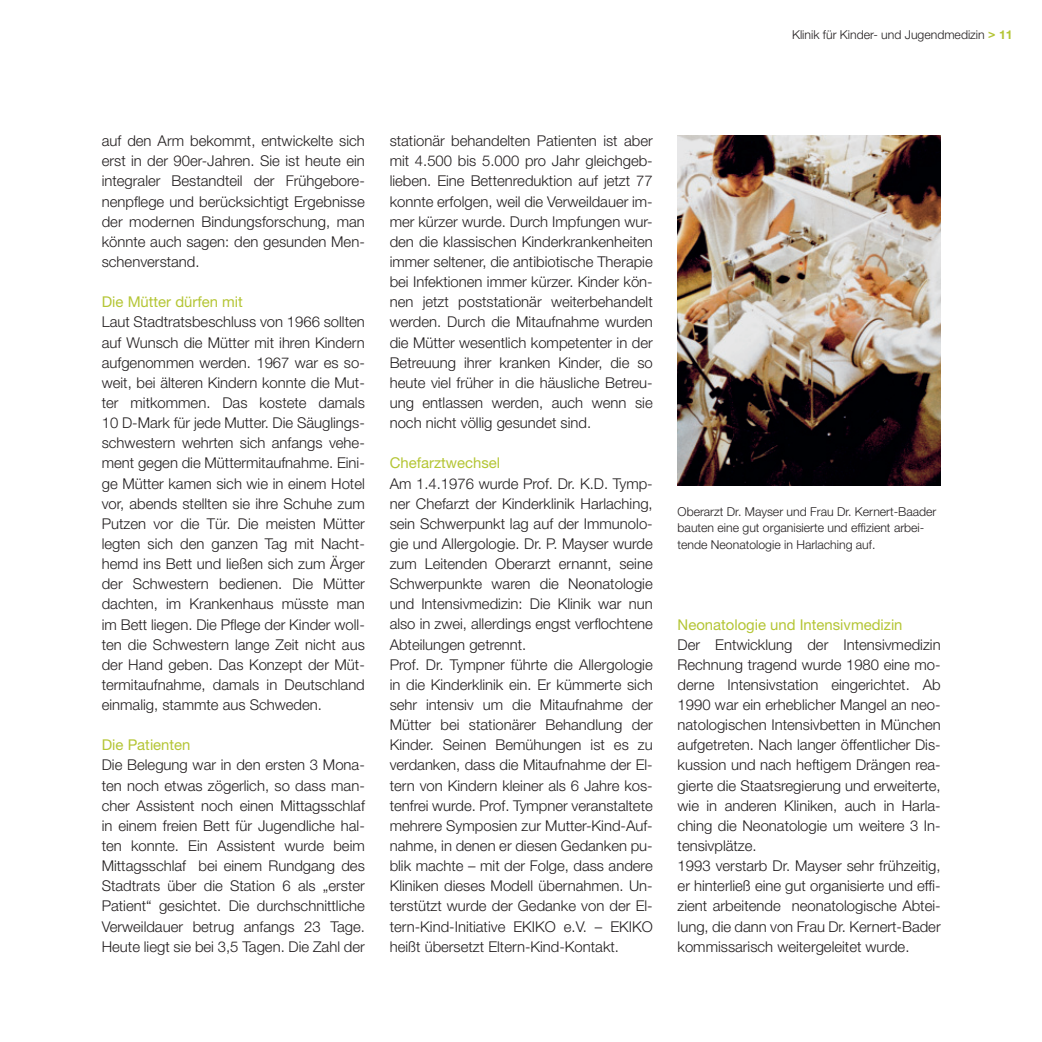
<style>
.page{position:relative;width:1042px;height:1042px;background:#fff}
.page>*{position:absolute;margin:0;border:0;box-sizing:border-box;transform-origin:0 0}
.t1{font:300 14.88px/20.1px "Helvetica Neue";color:#231f20;text-align:justify}
.t2{font:14.88px "Helvetica Neue";color:#b4c534}
.t3{font:300 12.25px/16.6px "Helvetica Neue";color:#231f20}
.s1{font-weight:700;color:#b4c534}
</style>
<div class="page">
<img style="left:677px;top:135px;width:263px;height:351px">
<p class="t3" style="left:792px;top:27px;width:222px">Klinik für Kinder- und Jugendmedizin <span class="s1">&gt; 11</span></p>
<p class="t1" style="left:102px;top:132px;width:264px">auf den Arm bekommt, entwickelte sich erst in der 90er-Jahren. Sie ist heute ein integraler Bestandteil der Frühgebore&shy;nenpflege und berücksichtigt Ergebnisse der modernen Bindungsforschung, man könnte auch sagen: den gesunden Men&shy;schenverstand.</p>
<p class="t2" style="left:102px;top:296px;width:143px">Die Mütter dürfen mit</p>
<p class="t1" style="left:102px;top:313px;width:264px">Laut Stadtratsbeschluss von 1966 sollten auf Wunsch die Mütter mit ihren Kindern aufgenommen werden. 1967 war es so&shy;weit, bei älteren Kindern konnte die Mut&shy;ter mitkommen. Das kostete damals 10 D-Mark für jede Mutter. Die Säuglings&shy;schwestern wehrten sich anfangs vehe&shy;ment gegen die Müttermitaufnahme. Eini&shy;ge Mütter kamen sich wie in einem Hotel vor, abends stellten sie ihre Schuhe zum Putzen vor die Tür. Die meisten Mütter legten sich den ganzen Tag mit Nacht&shy;hemd ins Bett und ließen sich zum Ärger der Schwestern bedienen. Die Mütter dachten, im Krankenhaus müsste man im Bett liegen. Die Pflege der Kinder woll&shy;ten die Schwestern lange Zeit nicht aus der Hand geben. Das Konzept der Müt&shy;termitaufnahme, damals in Deutschland einmalig, stammte aus Schweden.</p>
<p class="t2" style="left:102px;top:739px;width:90px">Die Patienten</p>
<p class="t1" style="left:102px;top:756px;width:264px">Die Belegung war in den ersten 3 Mona&shy;ten noch etwas zögerlich, so dass man&shy;cher Assistent noch einen Mittagsschlaf in einem freien Bett für Jugendliche hal&shy;ten konnte. Ein Assistent wurde beim Mittagsschlaf bei einem Rundgang des Stadtrats über die Station 6 als „erster Patient“ gesichtet. Die durchschnittliche Verweildauer betrug anfangs 23 Tage.<br>Heute liegt sie bei 3,5 Tagen. Die Zahl der</p>
<p class="t1" style="left:389px;top:132px;width:264px">stationär behandelten Patienten ist aber mit 4.500 bis 5.000 pro Jahr gleichgeb&shy;lieben. Eine Bettenreduktion auf jetzt 77 konnte erfolgen, weil die Verweildauer im&shy;mer kürzer wurde. Durch Impfungen wur&shy;den die klassischen Kinderkrankenheiten immer seltener, die antibiotische Therapie bei Infektionen immer kürzer. Kinder kön&shy;nen jetzt poststationär weiterbehandelt werden. Durch die Mitaufnahme wurden die Mütter wesentlich kompetenter in der Betreuung ihrer kranken Kinder, die so heute viel früher in die häusliche Betreu&shy;ung entlassen werden, auch wenn sie noch nicht völlig gesundet sind.</p>
<p class="t2" style="left:389px;top:457px;width:112px">Chefarztwechsel</p>
<p class="t1" style="left:389px;top:474px;width:264px;text-align:left">Am 1.4.1976 wurde Prof. Dr. K.D. Tymp&shy;ner Chefarzt der Kinderklinik Harlaching, sein Schwerpunkt lag auf der Immunolo&shy;gie und Allergologie. Dr. P. Mayser wurde zum Leitenden Oberarzt ernannt, seine Schwerpunkte waren die Neonatologie und Intensivmedizin: Die Klinik war nun also in zwei, allerdings engst verflochtene Abteilungen getrennt.<br>Prof. Dr. Tympner führte die Allergologie in die Kinderklinik ein. Er kümmerte sich sehr intensiv um die Mitaufnahme der Mütter bei stationärer Behandlung der Kinder. Seinen Bemühungen ist es zu verdanken, dass die Mitaufnahme der El&shy;tern von Kindern kleiner als 6 Jahre kos&shy;tenfrei wurde. Prof. Tympner veranstaltete mehrere Symposien zur Mutter-Kind-Auf&shy;nahme, in denen er diesen Gedanken pu&shy;blik machte – mit der Folge, dass andere Kliniken dieses Modell übernahmen. Un&shy;terstützt wurde der Gedanke von der El&shy;tern-Kind-Initiative EKIKO e.V. – EKIKO heißt übersetzt Eltern-Kind-Kontakt.</p>
<p class="t3" style="left:677px;top:504px;width:260px">Oberarzt Dr. Mayser und Frau Dr. Kernert-Baader bauten eine gut organisierte und effizient arbei&shy;tende Neonatologie in Harlaching auf.</p>
<p class="t2" style="left:677px;top:618px;width:226px">Neonatologie und Intensivmedizin</p>
<p class="t1" style="left:677px;top:635px;width:264px;text-align:left">Der Entwicklung der Intensivmedizin Rechnung tragend wurde 1980 eine mo&shy;derne Intensivstation eingerichtet. Ab 1990 war ein erheblicher Mangel an neo&shy;natologischen Intensivbetten in München aufgetreten. Nach langer öffentlicher Dis&shy;kussion und nach heftigem Drängen rea&shy;gierte die Staatsregierung und erweiterte, wie in anderen Kliniken, auch in Harla&shy;ching die Neonatologie um weitere 3 In&shy;tensivplätze.<br>1993 verstarb Dr. Mayser sehr frühzeitig, er hinterließ eine gut organisierte und effi&shy;zient arbeitende neonatologische Abtei&shy;lung, die dann von Frau Dr. Kernert-Bader kommissarisch weitergeleitet wurde.</p>
</div>
